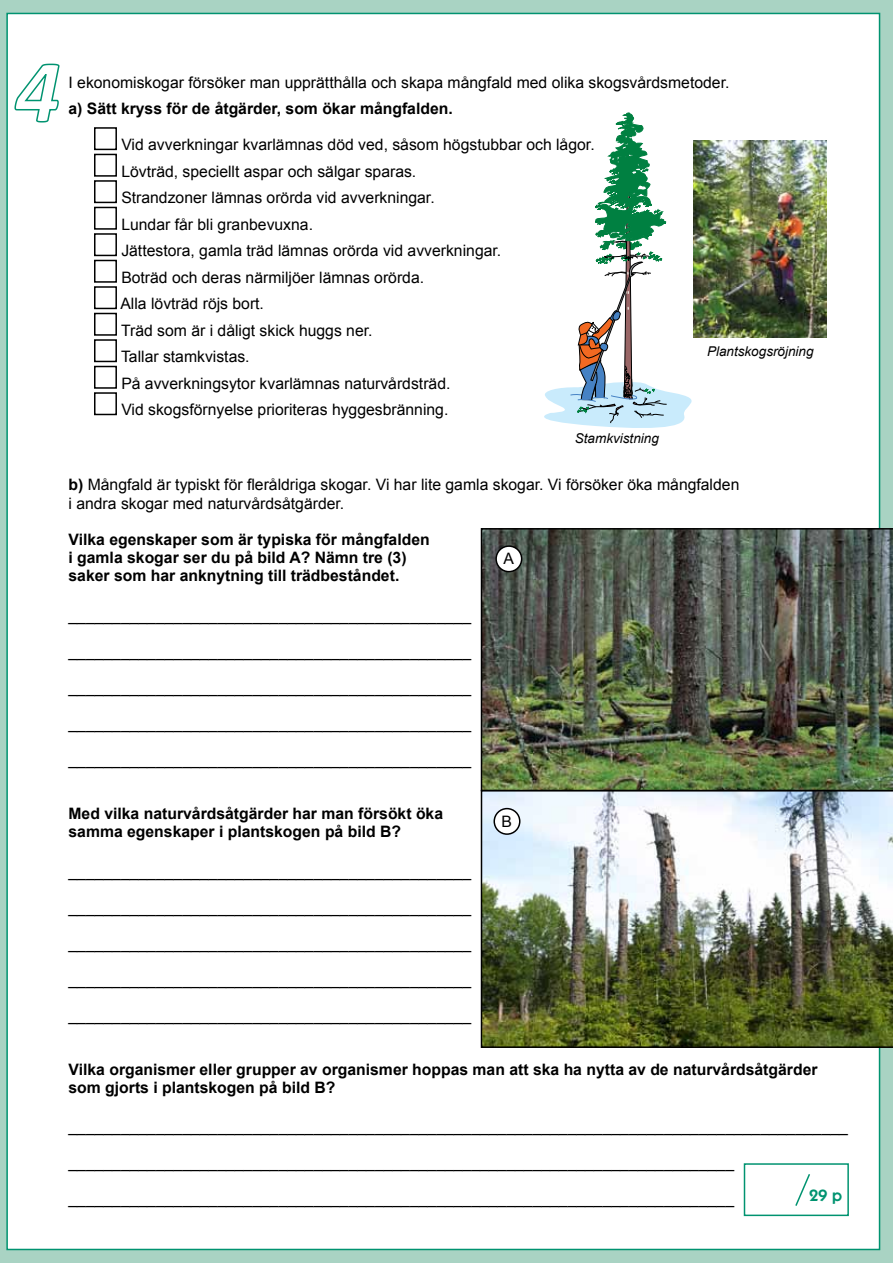
<style>
.page{position:relative;width:893px;height:1263px;background:#a9d3c3}
.page>*{position:absolute;margin:0;border:0;box-sizing:border-box;transform-origin:0 0}
.t1{font:600 16.5px "Itc Kabel";color:#009370}
.t2{font:15.75px/26.5px "Arial";color:#000}
.t3{font:700 15.75px/18px "Arial";color:#000}
.t4{font:italic 13.5px "Arial";color:#000}
.s1{font-weight:700}
</style>
<div class="page">
<div style="left:6px;top:13px;width:874px;height:1237px;background:#fff;border:2px solid #009370"></div>
<img style="left:709px;top:140px;width:118px;height:198px">
<svg style="left:544px;top:112px;width:165px;height:316px"></svg>
<div style="left:94px;top:127px;width:23px;height:23px;border:2px solid #000"></div>
<div style="left:94px;top:154px;width:23px;height:23px;border:2px solid #000"></div>
<div style="left:94px;top:180px;width:23px;height:23px;border:2px solid #000"></div>
<div style="left:94px;top:207px;width:23px;height:23px;border:2px solid #000"></div>
<div style="left:94px;top:233px;width:23px;height:23px;border:2px solid #000"></div>
<div style="left:94px;top:260px;width:23px;height:23px;border:2px solid #000"></div>
<div style="left:94px;top:286px;width:23px;height:23px;border:2px solid #000"></div>
<div style="left:94px;top:313px;width:23px;height:23px;border:2px solid #000"></div>
<div style="left:94px;top:339px;width:23px;height:23px;border:2px solid #000"></div>
<div style="left:94px;top:366px;width:23px;height:23px;border:2px solid #000"></div>
<div style="left:94px;top:392px;width:23px;height:23px;border:2px solid #000"></div>
<div style="left:744px;top:1163px;width:105px;height:53px;border:2px solid #009370"></div>
<svg style="left:795px;top:1174px;width:15px;height:32px"></svg>
<img style="left:481px;top:791px;width:412px;height:257px">
<svg style="left:14px;top:63px;width:46px;height:60px"></svg>
<div style="left:494px;top:809px;width:26px;height:25px;background:#fff;border-radius:50%"></div>
<div style="left:493px;top:808px;width:27px;height:27px;border:2px solid #000;border-radius:50%"></div>
<img style="left:481px;top:528px;width:412px;height:263px">
<div style="left:496px;top:546px;width:26px;height:26px;background:#fff;border-radius:50%"></div>
<div style="left:495px;top:545px;width:27px;height:27px;border:2px solid #000;border-radius:50%"></div>
<p class="t2" style="left:68px;top:69px;width:662px">I ekonomiskogar försöker man upprätthålla och skapa mångfald med olika skogsvårdsmetoder.</p>
<p class="t3" style="left:68px;top:100px;width:386px">a) Sätt kryss för de åtgärder, som ökar mångfalden.</p>
<p class="t2" style="left:120px;top:132px;width:476px">Vid avverkningar kvarlämnas död ved, såsom högstubbar och lågor.<br>Lövträd, speciellt aspar och sälgar sparas.<br>Strandzoner lämnas orörda vid avverkningar.<br>Lundar får bli granbevuxna.<br>Jättestora, gamla träd lämnas orörda vid avverkningar.<br>Boträd och deras närmiljöer lämnas orörda.<br>Alla lövträd röjs bort.<br>Träd som är i dåligt skick huggs ner.<br>Tallar stamkvistas.<br>På avverkningsytor kvarlämnas naturvårdsträd.<br>Vid skogsförnyelse prioriteras hyggesbränning.</p>
<p class="t4" style="left:707px;top:343px;width:108px">Plantskogsröjning</p>
<p class="t4" style="left:575px;top:429px;width:86px">Stamkvistning</p>
<p class="t2" style="left:68px;top:476px;width:672px;line-height:18px"><span class="s1">b)</span> Mångfald är typiskt för fleråldriga skogar. Vi har lite gamla skogar. Vi försöker öka mångfalden i andra skogar med naturvårdsåtgärder.</p>
<p class="t3" style="left:68px;top:530px;width:363px">Vilka egenskaper som är typiska för mångfalden i gamla skogar ser du på bild A? Nämn tre (3) saker som har anknytning till trädbeståndet.</p>
<p class="t2" style="left:68px;top:602px;width:404px">______________________________________________</p>
<p class="t2" style="left:68px;top:638px;width:404px">______________________________________________</p>
<p class="t2" style="left:68px;top:674px;width:404px">______________________________________________</p>
<p class="t2" style="left:68px;top:710px;width:404px">______________________________________________</p>
<p class="t2" style="left:68px;top:746px;width:404px">______________________________________________</p>
<p class="t3" style="left:68px;top:805px;width:376px">Med vilka naturvårdsåtgärder har man försökt öka samma egenskaper i plantskogen på bild B?</p>
<p class="t2" style="left:68px;top:858px;width:404px">______________________________________________</p>
<p class="t2" style="left:68px;top:894px;width:404px">______________________________________________</p>
<p class="t2" style="left:68px;top:930px;width:404px">______________________________________________</p>
<p class="t2" style="left:68px;top:966px;width:404px">______________________________________________</p>
<p class="t2" style="left:68px;top:1002px;width:404px">______________________________________________</p>
<p class="t3" style="left:68px;top:1061px;width:750px">Vilka organismer eller grupper av organismer hoppas man att ska ha nytta av de naturvårdsåtgärder som gjorts i plantskogen på bild B?</p>
<p class="t2" style="left:68px;top:1114px;width:781px">_________________________________________________________________________________________</p>
<p class="t2" style="left:68px;top:1150px;width:667px">____________________________________________________________________________</p>
<p class="t2" style="left:68px;top:1186px;width:667px">____________________________________________________________________________</p>
<p class="t2" style="left:504px;top:546px;width:12px">A</p>
<p class="t2" style="left:502px;top:549px;width:12px">A</p>
<p class="t2" style="left:502px;top:808px;width:12px">B</p>
<p class="t1" style="left:809px;top:1186px;width:35px">29 p</p>
</div>
